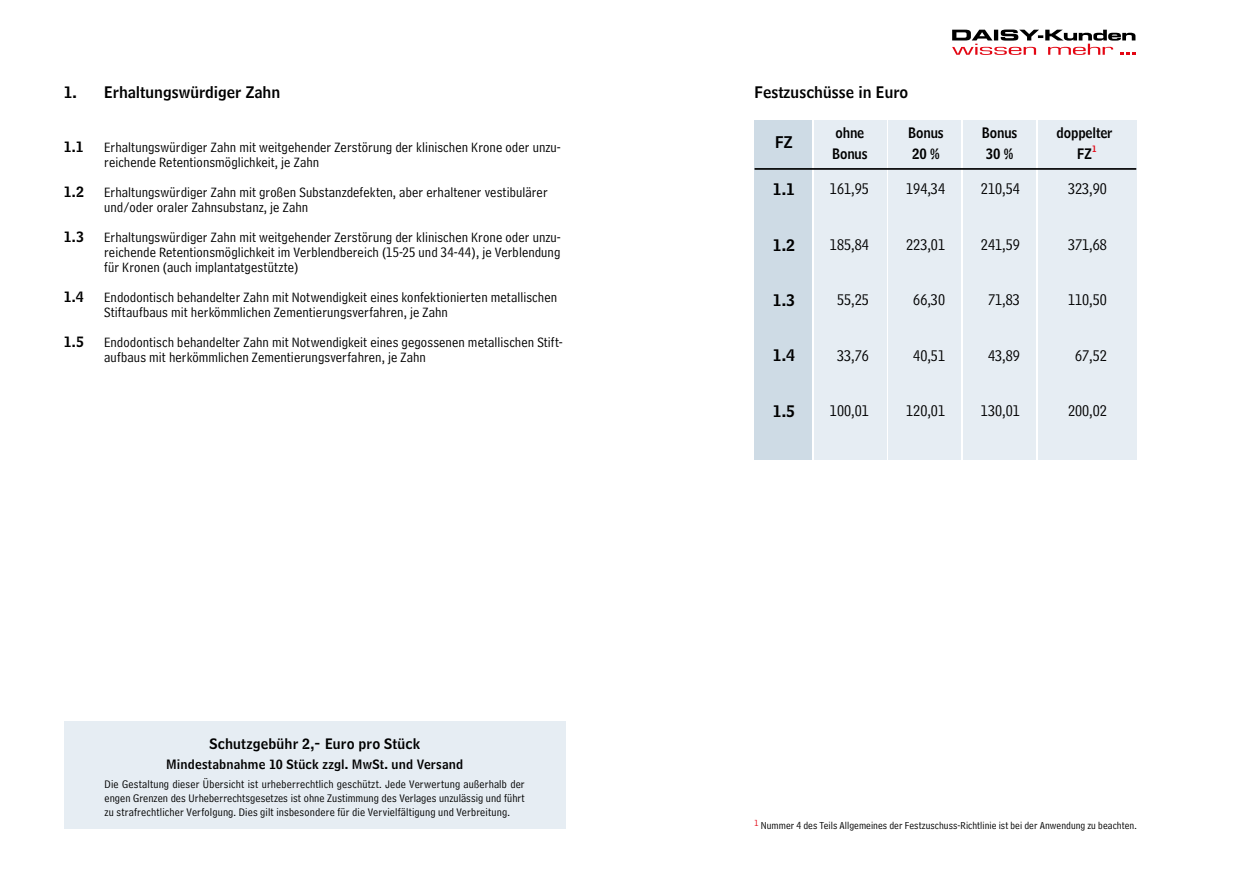
<style>
.page{position:relative;width:1259px;height:893px;background:#fff}
.page>*{position:absolute;margin:0;border:0;box-sizing:border-box;transform-origin:0 0}
.t1{font:15.9px "Bell Centennial Address";color:#000}
.t2{font:15.9px "Bell Centennial Name And Number";color:#000}
.t3{font:15.75px "Bell Centennial Name And Number";color:#000}
.t4{font:14.25px/15px "Bell Centennial Address";letter-spacing:.005em;color:#000}
.t5{font:14.25px/20.1px "Bell Centennial Name And Number";letter-spacing:-.01em;color:#000;scale:.93 1}
.t6{font:14.25px "Bell Centennial Name And Number";letter-spacing:.01em;color:#000}
.t7{font:14.25px "Bell Centennial Name And Number";letter-spacing:-.01em;color:#000}
.t8{font:12.75px "Bell Centennial Name And Number";letter-spacing:.015em;color:#000}
.t9{font:11.55px/13.8px "Bell Centennial Address";letter-spacing:.015em;color:#000;text-align:justify}
.t10{font:10.65px "Bell Centennial Address";letter-spacing:.005em;color:#000}
.t11{font:9.15px "Bell Centennial Address";color:#e30613}
.t12{font:8.85px "Bell Centennial Name And Number";color:#e30613;scale:.93 1}
</style>
<div class="page">
<svg style="left:952px;top:30px;width:183px;height:25px"></svg>
<div style="left:754px;top:120px;width:57px;height:340px;background:#cedbe5"></div>
<div style="left:814px;top:120px;width:72px;height:340px;background:#e6edf3"></div>
<div style="left:888px;top:120px;width:73px;height:340px;background:#e6edf3"></div>
<div style="left:963px;top:120px;width:73px;height:340px;background:#e6edf3"></div>
<div style="left:1038px;top:120px;width:98px;height:340px;background:#e6edf3"></div>
<hr style="left:754px;top:168px;width:382px;height:2px;background:#000">
<div style="left:64px;top:722px;width:502px;height:107px;background:#e6edf3"></div>
<p class="t3" style="left:64px;top:82px;width:218px">1. Erhaltungswürdiger Zahn</p>
<p class="t3" style="left:754px;top:82px;width:155px">Festzuschüsse in Euro</p>
<p class="t2" style="left:775px;top:132px;width:19px">FZ</p>
<p class="t2" style="left:773px;top:179px;width:24px">1.1</p>
<p class="t5" style="left:832px;top:123px;width:40px">ohne<br>Bonus</p>
<p class="t1" style="left:830px;top:180px;width:40px">161,95</p>
<p class="t5" style="left:908px;top:123px;width:40px">Bonus<br>20 %</p>
<p class="t5" style="left:982px;top:123px;width:40px">Bonus<br>30 %</p>
<p class="t5" style="left:1056px;top:123px;width:61px;text-align:center">doppelter<br>FZ</p>
<p class="t7" style="left:64px;top:137px;width:21px">1.1</p>
<p class="t4" style="left:104px;top:139px;width:458px">Erhaltungswürdiger Zahn mit weitgehender Zerstörung der klinischen Krone oder unzu&shy;reichende Retentionsmöglichkeit, je Zahn</p>
<p class="t7" style="left:64px;top:182px;width:22px">1.2</p>
<p class="t4" style="left:104px;top:184px;width:445px">Erhaltungswürdiger Zahn mit großen Substanzdefekten, aber erhaltener vestibulärer und/oder oraler Zahnsubstanz, je Zahn</p>
<p class="t7" style="left:64px;top:227px;width:22px">1.3</p>
<p class="t4" style="left:104px;top:229px;width:458px;text-align:justify">Erhaltungswürdiger Zahn mit weitgehender Zerstörung der klinischen Krone oder unzu&shy;reichende Retentionsmöglichkeit im Verblendbereich (15-25 und 34-44), je Verblendung für Kronen (auch implantatgestützte)</p>
<p class="t7" style="left:64px;top:287px;width:21px">1.4</p>
<p class="t4" style="left:104px;top:289px;width:454px">Endodontisch behandelter Zahn mit Notwendigkeit eines konfektionierten metallischen<br>Stiftaufbaus mit herkömmlichen Zementierungsverfahren, je Zahn</p>
<p class="t7" style="left:64px;top:332px;width:22px">1.5</p>
<p class="t4" style="left:104px;top:334px;width:460px">Endodontisch behandelter Zahn mit Notwendigkeit eines gegossenen metallischen Stift&shy;aufbaus mit herkömmlichen Zementierungsverfahren, je Zahn</p>
<p class="t12" style="left:1092px;top:143px;width:6px">1</p>
<p class="t1" style="left:906px;top:180px;width:40px">194,34</p>
<p class="t1" style="left:981px;top:180px;width:40px">210,54</p>
<p class="t1" style="left:1068px;top:180px;width:40px">323,90</p>
<p class="t2" style="left:773px;top:235px;width:24px">1.2</p>
<p class="t1" style="left:830px;top:235px;width:40px">185,84</p>
<p class="t1" style="left:906px;top:235px;width:40px">223,01</p>
<p class="t1" style="left:981px;top:235px;width:40px">241,59</p>
<p class="t1" style="left:1068px;top:235px;width:40px">371,68</p>
<p class="t2" style="left:773px;top:290px;width:24px">1.3</p>
<p class="t1" style="left:837px;top:291px;width:33px">55,25</p>
<p class="t1" style="left:913px;top:291px;width:33px">66,30</p>
<p class="t1" style="left:988px;top:291px;width:33px">71,83</p>
<p class="t1" style="left:1068px;top:291px;width:40px">110,50</p>
<p class="t2" style="left:773px;top:345px;width:24px">1.4</p>
<p class="t1" style="left:837px;top:346px;width:33px">33,76</p>
<p class="t1" style="left:913px;top:346px;width:33px">40,51</p>
<p class="t1" style="left:988px;top:346px;width:33px">43,89</p>
<p class="t1" style="left:1075px;top:346px;width:33px">67,52</p>
<p class="t6" style="left:209px;top:734px;width:212px">Schutzgebühr 2,- Euro pro Stück</p>
<p class="t8" style="left:166px;top:756px;width:299px">Mindestabnahme 10 Stück zzgl. MwSt. und Versand</p>
<p class="t9" style="left:105px;top:778px;width:422px">Die Gestaltung dieser Übersicht ist urheberrechtlich geschützt. Jede Verwertung außerhalb der engen Grenzen des Urheberrechtsgesetzes ist ohne Zustimmung des Verlages unzulässig und führt zu strafrechtlicher Verfolgung. Dies gilt insbesondere für die Vervielfältigung und Verbreitung.</p>
<p class="t2" style="left:773px;top:401px;width:24px">1.5</p>
<p class="t1" style="left:830px;top:401px;width:40px">100,01</p>
<p class="t1" style="left:906px;top:401px;width:40px">120,01</p>
<p class="t1" style="left:981px;top:401px;width:40px">130,01</p>
<p class="t1" style="left:1068px;top:401px;width:40px">200,02</p>
<p class="t11" style="left:754px;top:818px;width:6px">1</p>
<p class="t10" style="left:761px;top:819px;width:377px">Nummer 4 des Teils Allgemeines der Festzuschuss-Richtlinie ist bei der Anwendung zu beachten.</p>
</div>
